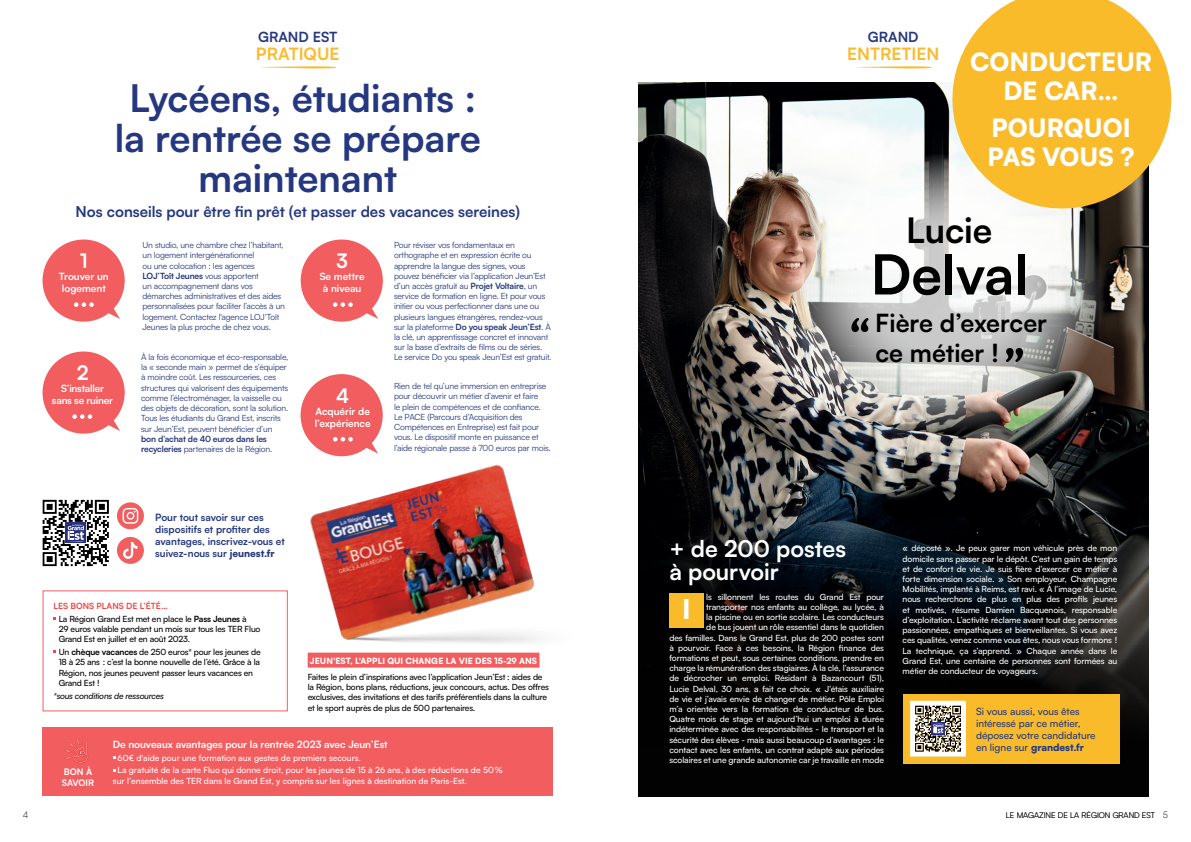
<style>
.page{position:relative;width:1191px;height:842px;background:#fff}
.page>*{position:absolute;margin:0;border:0;box-sizing:border-box;transform-origin:0 0}
.t1{font:700 55px "Satoshi";color:#000}
.t2{font:700 38px/40px "Satoshi";color:#25387f;text-align:center}
.t3{font:700 35px "Satoshi";color:#000}
.t4{font:900 27px "Satoshi";color:#fff}
.t5{font:900 25px/29px "Satoshi";color:#fff;text-align:center}
.t6{font:700 25px/30px "Satoshi";color:#000}
.t7{font:700 23px/23px "Satoshi";color:#fff}
.t8{font:700 20px "Satoshi";color:#fff}
.t9{font:700 17px "Satoshi";color:#fabb2b}
.t10{font:700 15px "Satoshi";color:#25387f}
.t11{font:700 14px "Satoshi";color:#25387f}
.t12{font:700 10px/12px "Satoshi";color:#fff}
.t13{font:700 10px/12px "Satoshi";color:#25387f}
.t14{font:500 10px/12px "Satoshi";color:#25387f}
.t15{font:700 10px/12px "Satoshi";letter-spacing:-.02em;color:#fff;text-align:center}
.t16{font:700 9px/10.8px "Satoshi";color:#fff}
.t17{font:300 9px "Satoshi";color:#000}
.t18{font:500 8.5px/10.2px "Satoshi";letter-spacing:-.01em;color:#fff;text-align:right}
.t19{font:8.5px/10.2px "Satoshi";letter-spacing:-.02em;color:#25387f}
.t20{font:500 8.5px/10.2px "Satoshi";letter-spacing:-.02em;color:#000}
.t21{font:700 8.5px/10.2px "Satoshi";letter-spacing:-.02em;color:#25387f}
.t22{font:italic 500 8.5px "Satoshi";letter-spacing:-.02em;color:#000}
.t23{font:300 8px "Satoshi";color:#000}
.s1{font-weight:700}
.s2{font-weight:400}
.s3{font-weight:900}
.s4{font-weight:700;color:#ef4745}
.s5{font-weight:900;color:#fff}
.s6{font-weight:900;color:#f25e60}
</style>
<div class="page">
<img style="left:307px;top:443px;width:233px;height:225px">
<div style="left:43px;top:727px;width:510px;height:69px;background:#f25e60"></div>
<div style="left:43px;top:239px;width:82px;height:83px;background:#f25e60;border-radius:50%"></div>
<svg style="left:105px;top:305px;width:15px;height:14px"></svg>
<svg style="left:74px;top:302px;width:20px;height:5px"></svg>
<div style="left:638px;top:82px;width:510px;height:715px;background:#020202"></div>
<img style="left:638px;top:82px;width:510px;height:639px">
<div style="left:308px;top:653px;width:231px;height:15px;background:#f25e60"></div>
<div style="left:669px;top:593px;width:34px;height:34px;background:#fabb2b"></div>
<svg style="left:785px;top:153px;width:320px;height:279px"></svg>
<svg style="left:851px;top:318px;width:17px;height:14px"></svg>
<svg style="left:1006px;top:348px;width:17px;height:14px"></svg>
<svg style="left:856px;top:66px;width:76px;height:3px"></svg>
<svg style="left:260px;top:66px;width:76px;height:3px"></svg>
<div style="left:43px;top:351px;width:82px;height:83px;background:#f25e60;border-radius:50%"></div>
<svg style="left:105px;top:417px;width:15px;height:14px"></svg>
<svg style="left:72px;top:414px;width:20px;height:5px"></svg>
<div style="left:301px;top:239px;width:82px;height:83px;background:#f25e60;border-radius:50%"></div>
<svg style="left:363px;top:305px;width:15px;height:14px"></svg>
<svg style="left:333px;top:302px;width:20px;height:5px"></svg>
<div style="left:300px;top:374px;width:83px;height:82px;background:#f25e60;border-radius:50%"></div>
<svg style="left:363px;top:439px;width:15px;height:15px"></svg>
<svg style="left:333px;top:437px;width:20px;height:4px"></svg>
<svg style="left:65px;top:739px;width:24px;height:24px"></svg>
<svg style="left:42px;top:499px;width:67px;height:68px"></svg>
<div style="left:903px;top:694px;width:217px;height:69px;background:#fabb2b"></div>
<svg style="left:910px;top:701px;width:56px;height:55px"></svg>
<svg style="left:949px;top:0;width:223px;height:211px;fill:#fabb2b"></svg>
<div style="left:968px;top:50px;width:187px;height:121px;background:#fabb2b"></div>
<svg style="left:117px;top:502px;width:27px;height:27px"></svg>
<svg style="left:123px;top:508px;width:15px;height:16px"></svg>
<div style="left:117px;top:537px;width:27px;height:27px;background:#f25e60;border-radius:50%"></div>
<svg style="left:123px;top:542px;width:14px;height:17px"></svg>
<h3 class="t11" style="left:258px;top:27px;width:81px">GRAND EST</h3>
<h3 class="t9" style="left:256px;top:42px;width:85px">PRATIQUE</h3>
<h2 class="t2" style="left:115px;top:76px;width:368px">Lycéens, étudiants : la rentrée se prépare maintenant</h2>
<h3 class="t10" style="left:76px;top:201px;width:446px">Nos conseils pour être fin prêt (et passer des vacances sereines)</h3>
<h3 class="t8" style="left:80px;top:247px;width:9px">1</h3>
<p class="t12" style="left:59px;top:270px;width:51px">Trouver un logement</p>
<h3 class="t8" style="left:77px;top:359px;width:13px">2</h3>
<p class="t15" style="left:52px;top:382px;width:63px">S’installer sans se ruiner</p>
<p class="t19" style="left:142px;top:240px;width:144px">Un studio, une chambre chez l’habitant, un logement intergénérationnel<br>ou une colocation : les agences <span class="s1">LOJ’Toît Jeunes</span> vous apportent<br>un accompagnement dans vos démarches administratives et des aides personnalisées pour faciliter l’accès à un logement. Contactez l'agence LOJ’Toît Jeunes la plus proche de chez vous.</p>
<p class="t19" style="left:141px;top:352px;width:149px">À la fois économique et éco-responsable, la « seconde main » permet de s’équiper à moindre coût. Les ressourceries, ces structures qui valorisent des équipements comme l’électroménager, la vaisselle ou des objets de décoration, sont la solution.<br>Tous les étudiants du Grand Est, inscrits sur Jeun’Est, peuvent bénéficier d’un</p>
<p class="t21" style="left:141px;top:433px;width:133px">bon d’achat de 40 euros dans les recycleries <span class="s2">partenaires de la Région.</span></p>
<h3 class="t8" style="left:336px;top:247px;width:13px">3</h3>
<p class="t12" style="left:320px;top:270px;width:46px;text-align:center">Se mettre à niveau</p>
<h3 class="t8" style="left:336px;top:381px;width:14px">4</h3>
<p class="t12" style="left:315px;top:405px;width:57px">Acquérir de l’expérience</p>
<p class="t19" style="left:394px;top:240px;width:159px">Pour réviser vos fondamentaux en orthographe et en expression écrite ou apprendre la langue des signes, vous pouvez bénéficier via l’application Jeun’Est d’un accès gratuit au <span class="s1">Projet Voltaire</span>, un service de formation en ligne. Et pour vous initier ou vous perfectionner dans une ou plusieurs langues étrangères, rendez-vous sur la plateforme <span class="s1">Do you speak Jeun’Est</span>. À la clé, un apprentissage concret et innovant sur la base d’extraits de films ou de séries.<br>Le service Do you speak Jeun’Est est gratuit.</p>
<p class="t19" style="left:394px;top:381px;width:158px">Rien de tel qu’une immersion en entreprise pour découvrir un métier d’avenir et faire<br>le plein de compétences et de confiance.<br>Le PACE (Parcours d’Acquisition des Compétences en Entreprise) est fait pour vous. Le dispositif monte en puissance et l’aide régionale passe à 700 euros par mois.</p>
<p class="t13" style="left:155px;top:510px;width:131px">Pour tout savoir sur ces dispositifs et profiter des avantages, inscrivez-vous et suivez-nous sur <span class="s3">jeunest.fr</span></p>
<p class="t20" style="left:59px;top:599px;width:190px;line-height:13px;text-indent:-5px"><span class="s4">LES BONS PLANS DE L’ÉTÉ…<br></span>La Région Grand Est met en place le <span class="s1">Pass Jeunes</span> à</p>
<p class="t20" style="left:59px;top:623px;width:203px">29 euros valable pendant un mois sur tous les TER Fluo<br>Grand Est en juillet et en août 2023.</p>
<p class="t20" style="left:59px;top:647px;width:203px">Un <span class="s1">chèque vacances</span> de 250 euros* pour les jeunes de 18 à 25 ans : c’est la bonne nouvelle de l’été. Grâce à la Région, nos jeunes peuvent passer leurs vacances en Grand Est !</p>
<p class="t22" style="left:54px;top:690px;width:112px">*sous conditions de ressources</p>
<p class="t20" style="left:308px;top:652px;width:236px;line-height:15.9px"><span class="s5">JEUN'EST, L'APPLI QUI CHANGE LA VIE DES 15-29 ANS</span><span class="s6">.<br></span>Faites le plein d’inspirations avec l’application Jeun’Est : aides de</p>
<p class="t20" style="left:308px;top:681px;width:243px;line-height:10.5px">la Région, bons plans, réductions, jeux concours, actus. Des offres exclusives, des invitations et des tarifs préférentiels dans la culture et le sport auprès de plus de 500 partenaires.</p>
<p class="t16" style="left:62px;top:766px;width:34px">BON À<br>SAVOIR</p>
<p class="t12" style="left:113px;top:738px;width:276px">De nouveaux avantages pour la rentrée 2023 avec Jeun’Est</p>
<p class="t18" style="left:118px;top:751px;width:387px;line-height:12.7px;text-align:left">60€ d'aide pour une formation aux gestes de premiers secours.<br>La gratuité de la carte Fluo qui donne droit, pour les jeunes de 15 à 26 ans, à des réductions de 50 %</p>
<p class="t18" style="left:113px;top:775px;width:355px">sur l’ensemble des TER dans le Grand Est, y compris sur les lignes à destination de Paris-Est.</p>
<h3 class="t11" style="left:867px;top:27px;width:52px">GRAND</h3>
<h3 class="t9" style="left:847px;top:42px;width:94px">ENTRETIEN</h3>
<h3 class="t5" style="left:970px;top:45px;width:183px">CONDUCTEUR<br>DE CAR…</h3>
<h3 class="t5" style="left:987px;top:112px;width:149px;text-align:left">POURQUOI<br>PAS VOUS ?</h3>
<h3 class="t3" style="left:906px;top:205px;width:88px">Lucie</h3>
<h1 class="t1" style="left:870px;top:234px;width:159px">Delval</h1>
<h3 class="t6" style="left:875px;top:306px;width:173px">Fière d’exercer ce métier !</h3>
<h3 class="t7" style="left:669px;top:536px;width:178px">+ de 200 postes à pourvoir</h3>
<p class="t18" style="left:902px;top:543px;width:216px;text-align:justify">« déposté ». Je peux garer mon véhicule près de mon domicile sans passer par le dépôt. C’est un gain de temps et de confort de vie. Je suis fière d’exercer ce métier à forte dimension sociale. » Son employeur, Champagne Mobilités, implanté à Reims, est ravi. « À l’image de Lucie, nous recherchons de plus en plus des profils jeunes et motivés, résume Damien Bacquenois, responsable d’exploitation. L’activité réclame avant tout des personnes passionnées, empathiques et bienveillantes. Si vous avez ces qualités, venez comme vous êtes, nous vous formons !<br>La technique, ça s’apprend. » Chaque année dans le Grand Est, une centaine de personnes sont formées au métier de conducteur de voyageurs.</p>
<p class="t18" style="left:669px;top:591px;width:216px">ls sillonnent les routes du Grand Est pour transporter nos enfants au collège, au lycée, à<br>la piscine ou en sortie scolaire. Les conducteurs<br>de bus jouent un rôle essentiel dans le quotidien<br>des familles. Dans le Grand Est, plus de 200 postes sont à pourvoir. Face à ces besoins, la Région finance des formations et peut, sous certaines conditions, prendre en charge la rémunération des stagiaires. À la clé, l’assurance de décrocher un emploi. Résidant à Bazancourt (51), Lucie Delval, 30 ans, a fait ce choix. « J’étais auxiliaire de vie et j’avais envie de changer de métier. Pôle Emploi m’a orientée vers la formation de conducteur de bus.<br>Quatre mois de stage et aujourd’hui un emploi à durée indéterminée avec des responsabilités - le transport et la sécurité des élèves - mais aussi beaucoup d’avantages : le contact avec les enfants, un contrat adapté aux périodes scolaires et une grande autonomie car je travaille en mode</p>
<h3 class="t4" style="left:682px;top:588px;width:10px">I</h3>
<p class="t14" style="left:976px;top:705px;width:121px">Si vous aussi, vous êtes intéressé par ce métier, déposez votre candidature en ligne sur <span class="s3">grandest.fr</span></p>
<p class="t23" style="left:1006px;top:809px;width:150px">LE MAGAZINE DE LA RÉGION GRAND EST</p>
<p class="t17" style="left:23px;top:808px;width:7px">4</p>
<p class="t17" style="left:1162px;top:808px;width:7px">5</p>
</div>
